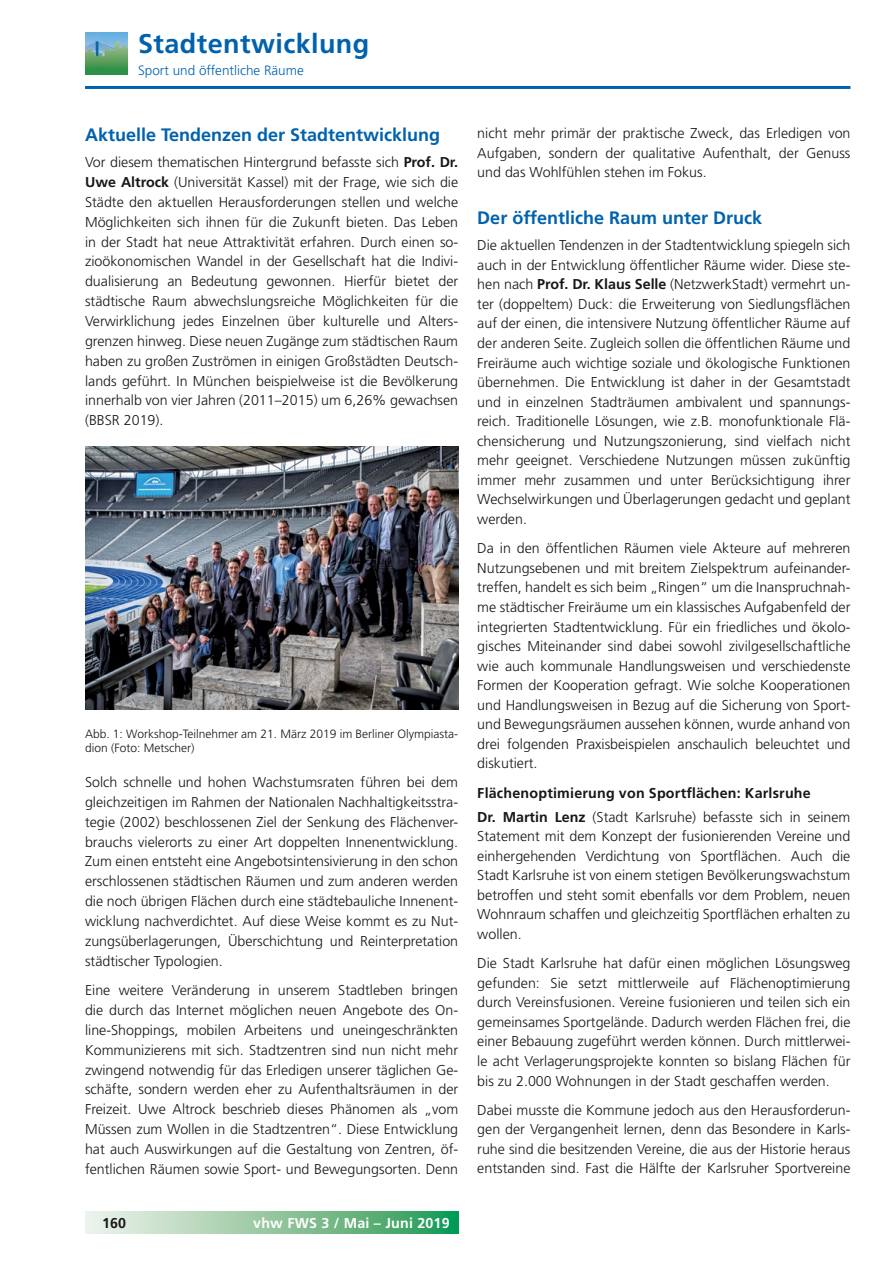
<style>
.page{position:relative;width:893px;height:1263px;background:#fff}
.page>*{position:absolute;margin:0;border:0;box-sizing:border-box;transform-origin:0 0}
.t1{font:700 27px "Frutiger LT Std";letter-spacing:.015em;color:#0062ae}
.t2{font:700 18px "Frutiger LT Std";color:#0062ae}
.t3{font:300 14.25px/19.5px "Frutiger LT Std";color:#181716;text-align:justify}
.t4{font:700 14.25px/23.9px "Frutiger LT Std";letter-spacing:.015em;color:#181716}
.t5{font:700 14.25px "Frutiger LT Std";letter-spacing:.015em;color:#fff}
.t6{font:300 13.5px "Frutiger LT Std";color:#0062ae}
.t7{font:300 12px/14.7px "Frutiger LT Std";color:#181716}
.s1{font-weight:700}
.s2{font-weight:300}
</style>
<div class="page">
<hr style="left:85px;top:86px;width:765px;height:3px;background:#0062ae">
<svg style="left:85px;top:1212px;width:373px;height:21px;background:#8dc69f"></svg>
<img style="left:85px;top:32px;width:42px;height:43px">
<img style="left:85px;top:446px;width:373px;height:263px">
<h1 class="t1" style="left:138px;top:28px;width:233px">Stadtentwicklung</h1>
<p class="t6" style="left:138px;top:62px;width:167px">Sport und öffentliche Räume</p>
<p class="t2" style="left:85px;top:124px;width:357px">Aktuelle Tendenzen der Stadtentwicklung</p>
<p class="t3" style="left:85px;top:153px;width:375px">Vor diesem thematischen Hintergrund befasste sich <span class="s1">Prof. Dr.<br>Uwe Altrock</span> (Universität Kassel) mit der Frage, wie sich die Städte den aktuellen Herausforderungen stellen und welche Möglichkeiten sich ihnen für die Zukunft bieten. Das Leben in der Stadt hat neue Attraktivität erfahren. Durch einen so&shy;zioökonomischen Wandel in der Gesellschaft hat die Indivi&shy;dualisierung an Bedeutung gewonnen. Hierfür bietet der städtische Raum abwechslungsreiche Möglichkeiten für die Verwirklichung jedes Einzelnen über kulturelle und Alters&shy;grenzen hinweg. Diese neuen Zugänge zum städtischen Raum haben zu großen Zuströmen in einigen Großstädten Deutsch&shy;lands geführt. In München beispielweise ist die Bevölkerung innerhalb von vier Jahren (2011–2015) um 6,26% gewachsen (BBSR 2019).</p>
<p class="t7" style="left:85px;top:726px;width:375px">Abb. 1: Workshop-Teilnehmer am 21. März 2019 im Berliner Olympiasta&shy;dion (Foto: Metscher)</p>
<p class="t3" style="left:85px;top:772px;width:375px">Solch schnelle und hohen Wachstumsraten führen bei dem gleichzeitigen im Rahmen der Nationalen Nachhaltigkeitsstra&shy;tegie (2002) beschlossenen Ziel der Senkung des Flächenver&shy;brauchs vielerorts zu einer Art doppelten Innenentwicklung.<br>Zum einen entsteht eine Angebotsintensivierung in den schon erschlossenen städtischen Räumen und zum anderen werden die noch übrigen Flächen durch eine städtebauliche Innenent&shy;wicklung nachverdichtet. Auf diese Weise kommt es zu Nut&shy;zungsüberlagerungen, Überschichtung und Reinterpretation städtischer Typologien.</p>
<p class="t3" style="left:85px;top:980px;width:375px">Eine weitere Veränderung in unserem Stadtleben bringen die durch das Internet möglichen neuen Angebote des On&shy;line-Shoppings, mobilen Arbeitens und uneingeschränkten Kommunizierens mit sich. Stadtzentren sind nun nicht mehr zwingend notwendig für das Erledigen unserer täglichen Ge&shy;schäfte, sondern werden eher zu Aufenthaltsräumen in der Freizeit. Uwe Altrock beschrieb dieses Phänomen als „vom Müssen zum Wollen in die Stadtzentren“. Diese Entwicklung hat auch Auswirkungen auf die Gestaltung von Zentren, öf&shy;fentlichen Räumen sowie Sport- und Bewegungsorten. Denn</p>
<p class="t4" style="left:102px;top:1211px;width:26px">160</p>
<p class="t5" style="left:253px;top:1214px;width:198px">vhw FWS 3 / Mai – Juni 2019</p>
<p class="t3" style="left:477px;top:124px;width:375px">nicht mehr primär der praktische Zweck, das Erledigen von Aufgaben, sondern der qualitative Aufenthalt, der Genuss und das Wohlfühlen stehen im Fokus.</p>
<p class="t2" style="left:477px;top:207px;width:286px">Der öffentliche Raum unter Druck</p>
<p class="t3" style="left:477px;top:236px;width:375px">Die aktuellen Tendenzen in der Stadtentwicklung spiegeln sich auch in der Entwicklung öffentlicher Räume wider. Diese ste&shy;hen nach <span class="s1">Prof. Dr. Klaus Selle</span> (NetzwerkStadt) vermehrt un&shy;ter (doppeltem) Duck: die Erweiterung von Siedlungsflächen auf der einen, die intensivere Nutzung öffentlicher Räume auf der anderen Seite. Zugleich sollen die öffentlichen Räume und Freiräume auch wichtige soziale und ökologische Funktionen übernehmen. Die Entwicklung ist daher in der Gesamtstadt und in einzelnen Stadträumen ambivalent und spannungs&shy;reich. Traditionelle Lösungen, wie z.B. monofunktionale Flä&shy;chensicherung und Nutzungszonierung, sind vielfach nicht mehr geeignet. Verschiedene Nutzungen müssen zukünftig immer mehr zusammen und unter Berücksichtigung ihrer Wechselwirkungen und Überlagerungen gedacht und geplant werden.</p>
<p class="t3" style="left:477px;top:539px;width:375px">Da in den öffentlichen Räumen viele Akteure auf mehreren Nutzungsebenen und mit breitem Zielspektrum aufeinander&shy;treffen, handelt es sich beim „Ringen“ um die Inanspruchnah&shy;me städtischer Freiräume um ein klassisches Aufgabenfeld der integrierten Stadtentwicklung. Für ein friedliches und ökolo&shy;gisches Miteinander sind dabei sowohl zivilgesellschaftliche wie auch kommunale Handlungsweisen und verschiedenste Formen der Kooperation gefragt. Wie solche Kooperationen und Handlungsweisen in Bezug auf die Sicherung von Sport&shy;und Bewegungsräumen aussehen können, wurde anhand von drei folgenden Praxisbeispielen anschaulich beleuchtet und diskutiert.</p>
<p class="t4" style="left:477px;top:781px;width:375px">Flächenoptimierung von Sportflächen: Karlsruhe<br>Dr. Martin Lenz <span class="s2">(Stadt Karlsruhe) befasste sich in seinem</span></p>
<p class="t3" style="left:477px;top:827px;width:375px">Statement mit dem Konzept der fusionierenden Vereine und einhergehenden Verdichtung von Sportflächen. Auch die Stadt Karlsruhe ist von einem stetigen Bevölkerungswachstum betroffen und steht somit ebenfalls vor dem Problem, neuen Wohnraum schaffen und gleichzeitig Sportflächen erhalten zu wollen.</p>
<p class="t3" style="left:477px;top:954px;width:375px">Die Stadt Karlsruhe hat dafür einen möglichen Lösungsweg gefunden: Sie setzt mittlerweile auf Flächenoptimierung durch Vereinsfusionen. Vereine fusionieren und teilen sich ein gemeinsames Sportgelände. Dadurch werden Flächen frei, die einer Bebauung zugeführt werden können. Durch mittlerwei&shy;le acht Verlagerungsprojekte konnten so bislang Flächen für bis zu 2.000 Wohnungen in der Stadt geschaffen werden.</p>
<p class="t3" style="left:477px;top:1100px;width:375px">Dabei musste die Kommune jedoch aus den Herausforderun&shy;gen der Vergangenheit lernen, denn das Besondere in Karls&shy;ruhe sind die besitzenden Vereine, die aus der Historie heraus entstanden sind. Fast die Hälfte der Karlsruher Sportvereine</p>
</div>
